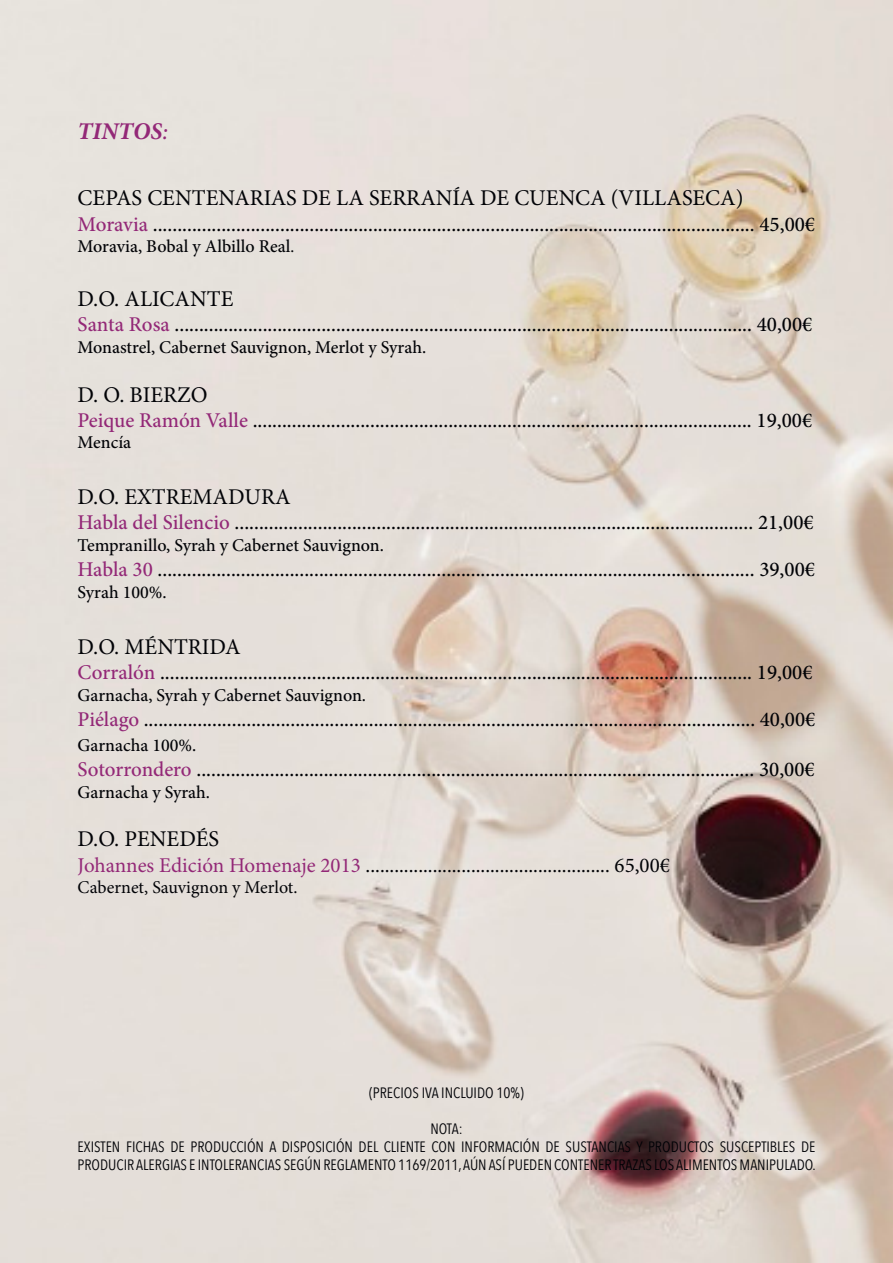
<style>
.page{position:relative;width:893px;height:1263px;background:#fff}
.page>*{position:absolute;margin:0;border:0;box-sizing:border-box;transform-origin:0 0}
.t1{font:italic 700 24px "Minion Pro";color:#932877}
.t2{font:22.5px "Minion Pro";color:#010206}
.t3{font:500 21px "Minion Pro";color:#010206}
.t4{font:21px "Minion Pro";color:#010206}
.t5{font:500 18px "Minion Pro";color:#010206}
.t6{font:18px "Minion Pro";color:#010206}
.t7{font:15px/18px "Avenir Next Condensed";color:#010206}
.s1{font-weight:500}
.s2{color:#932877}
.s3{font-size:16.5px}
</style>
<div class="page">
<img style="left:0;top:0;width:893px;height:1263px">
<p class="t1" style="left:78px;top:114px;width:92px">TINTOS<span class="s1">:</span></p>
<p class="t2" style="left:78px;top:183px;width:667px">CEPAS CENTENARIAS DE LA SERRANÍA DE CUENCA (VILLASECA)</p>
<p class="t3" style="left:78px;top:210px;width:739px"><span class="s2">Moravia</span> ........................................................................................................................... 45,00€</p>
<p class="t5" style="left:78px;top:234px;width:218px">Moravia, Bobal y Albillo Real<span class="s3">.</span></p>
<p class="t2" style="left:78px;top:284px;width:157px">D.O. ALICANTE</p>
<p class="t3" style="left:78px;top:311px;width:736px"><span class="s2">Santa Rosa</span> ...................................................................................................................... 40,00€</p>
<p class="t5" style="left:78px;top:335px;width:350px">Monastrel, Cabernet Sauvignon, Merlot y Syrah.</p>
<p class="t2" style="left:78px;top:379px;width:131px">D. O. BIERZO</p>
<p class="t3" style="left:78px;top:406px;width:736px"><span class="s2">Peique Ramón Valle</span> ...................................................................................................... 19,00€</p>
<p class="t5" style="left:78px;top:431px;width:55px">Mencía</p>
<p class="t2" style="left:78px;top:482px;width:215px">D.O. EXTREMADURA</p>
<p class="t3" style="left:78px;top:509px;width:737px"><span class="s2">Habla del Silencio</span> .......................................................................................................... 21,00€</p>
<p class="t5" style="left:78px;top:533px;width:308px">Tempranillo, Syrah y Cabernet Sauvignon.</p>
<p class="t3" style="left:78px;top:555px;width:739px"><span class="s2">Habla 30</span> .......................................................................................................................... 39,00€</p>
<p class="t5" style="left:78px;top:580px;width:91px">Syrah 100%.</p>
<p class="t2" style="left:78px;top:631px;width:165px">D.O. MÉNTRIDA</p>
<p class="t3" style="left:78px;top:658px;width:736px"><span class="s2">Corralón</span> ......................................................................................................................... 19,00€</p>
<p class="t5" style="left:78px;top:683px;width:290px">Garnacha, Syrah y Cabernet Sauvignon.</p>
<p class="t3" style="left:78px;top:705px;width:739px"><span class="s2">Piélago</span> ............................................................................................................................. 40,00€</p>
<p class="t5" style="left:78px;top:733px;width:120px">Garnacha 100%.</p>
<p class="t3" style="left:78px;top:755px;width:738px"><span class="s2">Sotorrondero</span> .................................................................................................................. 30,00€</p>
<p class="t5" style="left:78px;top:780px;width:134px">Garnacha y Syrah.</p>
<p class="t2" style="left:78px;top:824px;width:143px">D.O. PENEDÉS</p>
<p class="t4" style="left:78px;top:851px;width:594px"><span class="s2">Johannes Edición Homenaje 2013</span> ................................................... 65,00€</p>
<p class="t6" style="left:78px;top:875px;width:221px">Cabernet, Sauvignon y Merlot.</p>
<p class="t7" style="left:369px;top:1083px;width:156px">(PRECIOS IVA INCLUIDO 10%)</p>
<p class="t7" style="left:430px;top:1119px;width:34px">NOTA:</p>
<p class="t7" style="left:78px;top:1137px;width:740px">EXISTEN FICHAS DE PRODUCCIÓN A DISPOSICIÓN DEL CLIENTE CON INFORMACIÓN DE SUSTANCIAS Y PRODUCTOS SUSCEPTIBLES DE<br>PRODUCIR ALERGIAS E INTOLERANCIAS SEGÚN REGLAMENTO 1169/2011, AÚN ASÍ PUEDEN CONTENER TRAZAS LOS ALIMENTOS MANIPULADO.</p>
</div>
